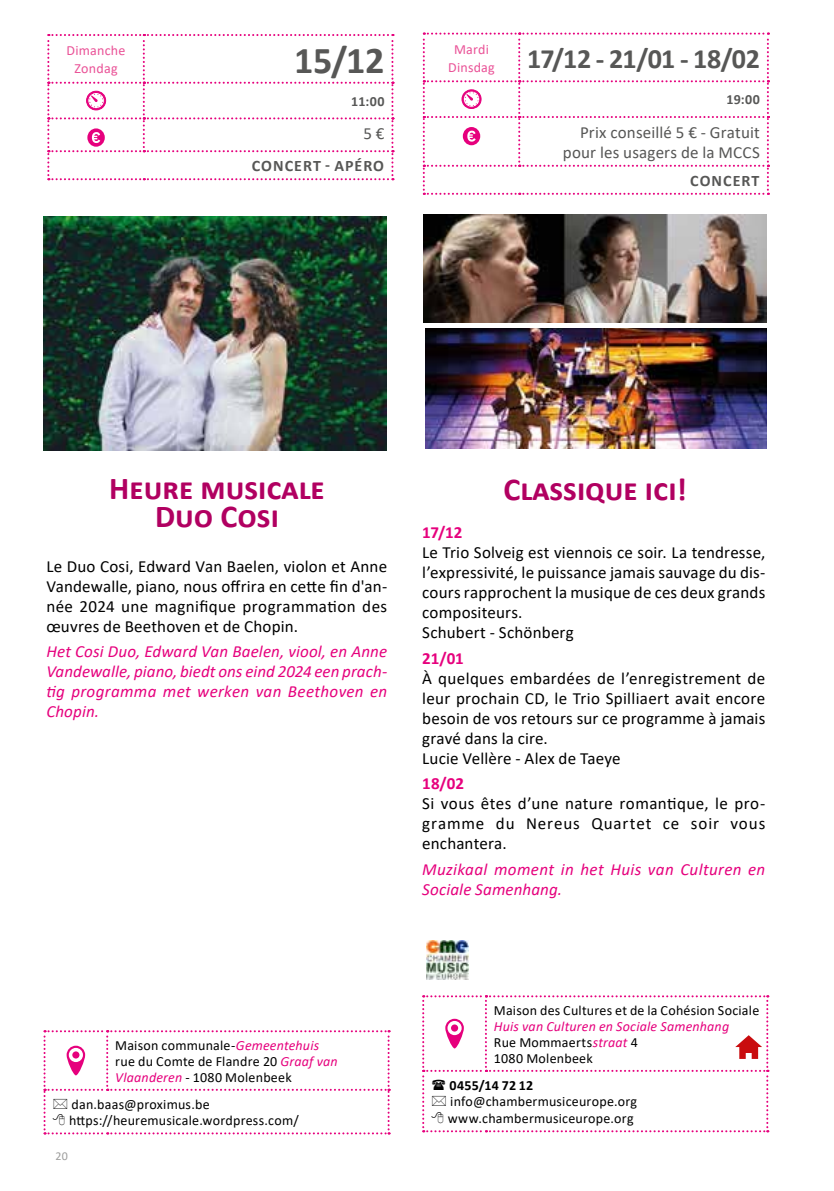
<style>
.page{position:relative;width:834px;height:1191px;background:#fff}
.page>*{position:absolute;margin:0;border:0;box-sizing:border-box;transform-origin:0 0}
.t1{font:700 38px "Calibri";color:#575756}
.t2{font:700 32px/28px "Calibri";color:#b10061;text-align:center}
.t3{font:700 28px "Calibri";letter-spacing:-.015em;color:#575756}
.t4{font:17px/20px "Calibri";letter-spacing:.01em;color:#000;text-align:justify}
.t5{font:italic 17px/20px "Calibri";letter-spacing:.015em;color:#e6007d;text-align:justify}
.t6{font:17px/20px "Calibri";letter-spacing:.01em;color:#575756;text-align:right}
.t7{font:700 17px "Calibri";color:#e6007d}
.t8{font:700 16px "Calibri";letter-spacing:.065em;color:#575756}
.t9{font:14px/16px "Calibri";letter-spacing:.015em;color:#000}
.t10{font:italic 14px/16px "Calibri";letter-spacing:.015em;color:#e6007d}
.t11{font:14px/18px "Calibri";letter-spacing:.015em;color:#ea5297;text-align:center}
.t12{font:700 14px "Calibri";letter-spacing:.015em;color:#000}
.t13{font:700 14px "Calibri";letter-spacing:.025em;color:#575756}
.t14{font:12px "Calibri";color:#9d9d9c}
.s1{font-style:italic;color:#e6007d}
.s2{font-style:normal;color:#000}
</style>
<div class="page">
<img style="left:44px;top:216px;width:342px;height:234px">
<svg style="left:47px;top:34px;width:346px;height:146px"></svg>
<svg style="left:423px;top:33px;width:345px;height:162px"></svg>
<img style="left:426px;top:940px;width:43px;height:39px">
<img style="left:423px;top:214px;width:343px;height:108px">
<img style="left:425px;top:328px;width:340px;height:120px">
<svg style="left:44px;top:1030px;width:345px;height:104px"></svg>
<svg style="left:422px;top:995px;width:346px;height:137px"></svg>
<p class="t11" style="left:67px;top:41px;width:60px">Dimanche<br>Zondag</p>
<h1 class="t1" style="left:294px;top:34px;width:92px">15/12</h1>
<p class="t13" style="left:351px;top:91px;width:35px">11:00</p>
<p class="t6" style="left:363px;top:123px;width:23px">5 €</p>
<p class="t8" style="left:252px;top:155px;width:134px">CONCERT - APÉRO</p>
<p class="t11" style="left:454px;top:40px;width:36px">Mardi</p>
<h3 class="t3" style="left:448px;top:39px;width:313px"><sub>Dinsdag</sub> 17/12 - 21/01 - 18/02</h3>
<p class="t13" style="left:726px;top:90px;width:35px">19:00</p>
<p class="t6" style="left:563px;top:122px;width:198px">Prix conseillé 5 € - Gratuit pour les usagers de la MCCS</p>
<p class="t8" style="left:690px;top:169px;width:71px">CONCERT</p>
<h2 class="t2" style="left:109px;top:474px;width:217px">Heure musicale<br>Duo Cosi</h2>
<p class="t4" style="left:46px;top:555px;width:342px">Le Duo Cosi, Edward Van Baelen, violon et Anne Vandewalle, piano, nous offrira en cette fin d'an&shy;née 2024 une magnifique programmation des œuvres de Beethoven et de Chopin.</p>
<p class="t5" style="left:46px;top:641px;width:342px">Het Cosi Duo, Edward Van Baelen, viool, en Anne Vandewalle, piano, biedt ons eind 2024 een prach&shy;tig programma met werken van Beethoven en Chopin.</p>
<h2 class="t2" style="left:503px;top:475px;width:185px">Classique ici!</h2>
<p class="t7" style="left:422px;top:520px;width:42px">17/12</p>
<p class="t4" style="left:422px;top:542px;width:344px;text-align:left">Le Trio Solveig est viennois ce soir. La tendresse, l’expressivité, le puissance jamais sauvage du dis&shy;cours rapprochent la musique de ces deux grands compositeurs.<br>Schubert - Schönberg</p>
<p class="t7" style="left:422px;top:646px;width:43px">21/01</p>
<p class="t4" style="left:422px;top:667px;width:344px;text-align:left">À quelques embardées de l’enregistrement de leur prochain CD, le Trio Spilliaert avait encore besoin de vos retours sur ce programme à jamais gravé dans la cire.<br>Lucie Vellère - Alex de Taeye</p>
<p class="t7" style="left:422px;top:771px;width:43px">18/02</p>
<p class="t4" style="left:422px;top:793px;width:344px">Si vous êtes d’une nature romantique, le pro&shy;gramme du Nereus Quartet ce soir vous enchantera.</p>
<p class="t5" style="left:422px;top:858px;width:344px">Muzikaal moment in het Huis van Culturen en<br>Sociale Samenhang.</p>
<p class="t9" style="left:115px;top:1036px;width:224px">Maison communale-<span class="s1">Gemeentehuis </span>rue du Comte de Flandre 20 <span class="s1">Graaf van<br>Vlaanderen</span> - 1080 Molenbeek</p>
<p class="t9" style="left:69px;top:1095px;width:231px;line-height:16.8px">dan.baas@proximus.be https://heuremusicale.wordpress.com/</p>
<p class="t14" style="left:55px;top:1148px;width:14px">20</p>
<p class="t9" style="left:494px;top:1001px;width:267px">Maison des Cultures et de la Cohésion Sociale</p>
<p class="t10" style="left:494px;top:1017px;width:237px">Huis van Culturen en Sociale Samenhang<br><span class="s2">Rue Mommaerts</span>straat <span class="s2">4<br>1080 Molenbeek</span></p>
<p class="t12" style="left:449px;top:1075px;width:85px">0455/14 72 12</p>
<p class="t9" style="left:447px;top:1093px;width:191px;line-height:16.8px">info@chambermusiceurope.org www.chambermusiceurope.org</p>
</div>
